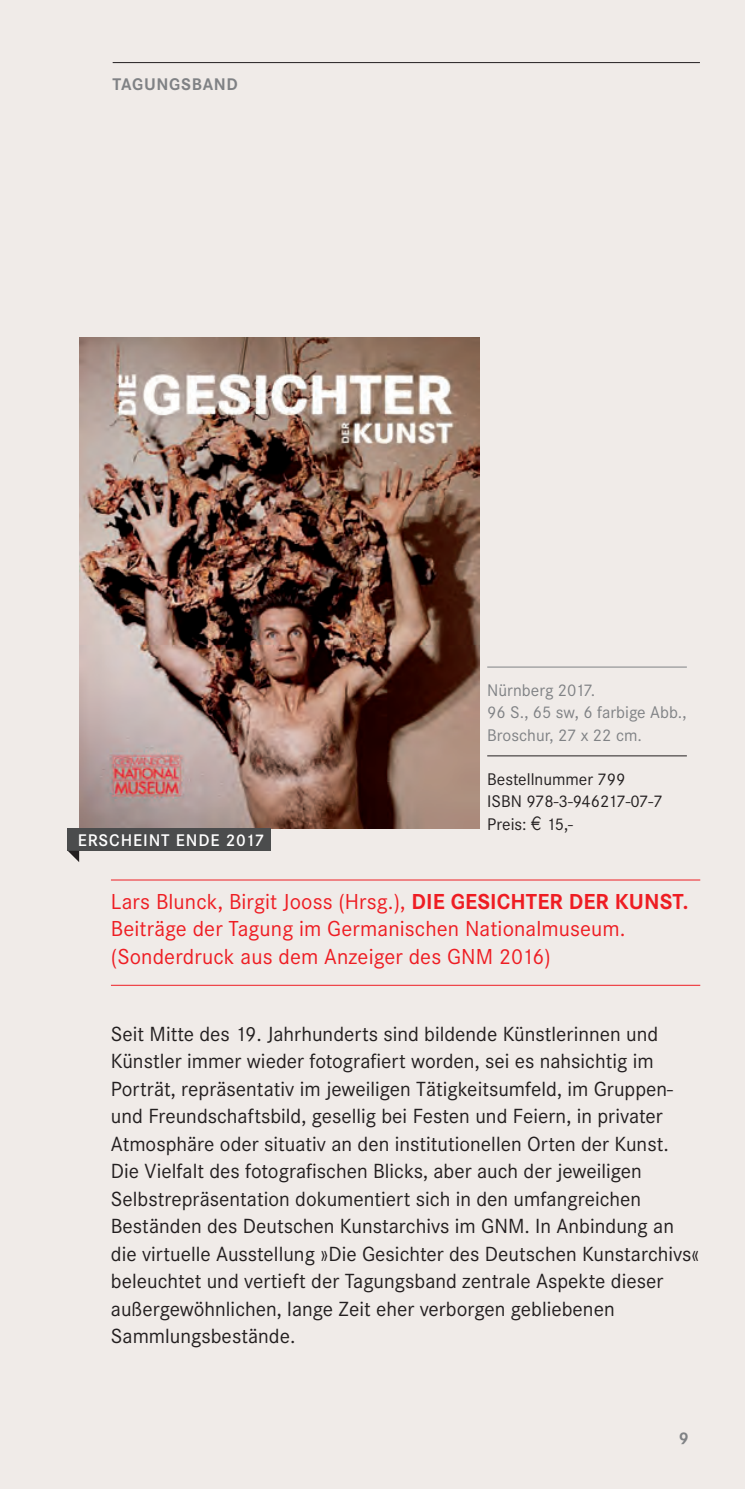
<style>
.page{position:relative;width:745px;height:1489px;background:#fff}
.page>*{position:absolute;margin:0;border:0;box-sizing:border-box;transform-origin:0 0}
.t1{font:22.5px/27.5px "Corporate S";letter-spacing:.005em;color:#ee1d23}
.t2{font:21.25px/27.5px "Corporate S";color:#231f20}
.t3{font:17.5px/22.5px "Corporate S";color:#808285}
.t4{font:17.5px/22.5px "Corporate S";color:#231f20}
.t5{font:600 17.5px "Corporate S";letter-spacing:.05em;color:#fff}
.t6{font:700 17.5px "Corporate S";letter-spacing:.035em;color:#808285}
.s1{font-weight:700}
</style>
<div class="page">
<div style="left:0;top:0;width:744px;height:1488px;background:#f0ebe8"></div>
<img style="left:79px;top:337px;width:400px;height:491px">
<hr style="left:111px;top:879px;width:588px;height:1px;background:#ee1d23">
<hr style="left:111px;top:984px;width:588px;height:1px;background:#ee1d23">
<hr style="left:113px;top:62px;width:586px;height:1px;background:#231f20">
<div style="left:68px;top:828px;width:203px;height:22px;background:#4b4c4d"></div>
<svg style="left:68px;top:850px;width:11px;height:12px"></svg>
<hr style="left:487px;top:666px;width:199px;height:1px;background:#808285">
<hr style="left:487px;top:755px;width:199px;height:1px;background:#231f20">
<p class="t6" style="left:113px;top:74px;width:127px">TAGUNGSBAND</p>
<p class="t5" style="left:78px;top:830px;width:188px">ERSCHEINT ENDE 2017</p>
<p class="t3" style="left:487px;top:678px;width:201px">Nürnberg 2017.<br>96 S., 65 sw, 6 farbige Abb.,<br>Broschur, 27 x 22 cm.</p>
<p class="t4" style="left:487px;top:767px;width:177px">Bestellnummer 799<br>ISBN 978-3-946217-07-7<br>Preis: 15,-</p>
<p class="t1" style="left:111px;top:887px;width:578px">Lars Blunck, Birgit Jooss (Hrsg.), <span class="s1">DIE GESICHTER DER KUNST.<br></span>Beiträge der Tagung im Germanischen Nationalmuseum. (Sonderdruck aus dem Anzeiger des GNM 2016)</p>
<p class="t2" style="left:111px;top:1020px;width:590px">Seit Mitte des 19. Jahrhunderts sind bildende Künstlerinnen und Künstler immer wieder fotografiert worden, sei es nahsichtig im Porträt, repräsentativ im jeweiligen Tätigkeitsumfeld, im Gruppen&shy;und Freundschaftsbild, gesellig bei Festen und Feiern, in privater Atmosphäre oder situativ an den institutionellen Orten der Kunst.<br>Die Vielfalt des fotografischen Blicks, aber auch der jeweiligen Selbstrepräsentation dokumentiert sich in den umfangreichen Beständen des Deutschen Kunstarchivs im GNM. In Anbindung an die virtuelle Ausstellung »Die Gesichter des Deutschen Kunstarchivs« beleuchtet und vertieft der Tagungsband zentrale Aspekte dieser außergewöhnlichen, lange Zeit eher verborgen gebliebenen Sammlungsbestände.</p>
<p class="t6" style="left:678px;top:1427px;width:11px">9</p>
</div>
